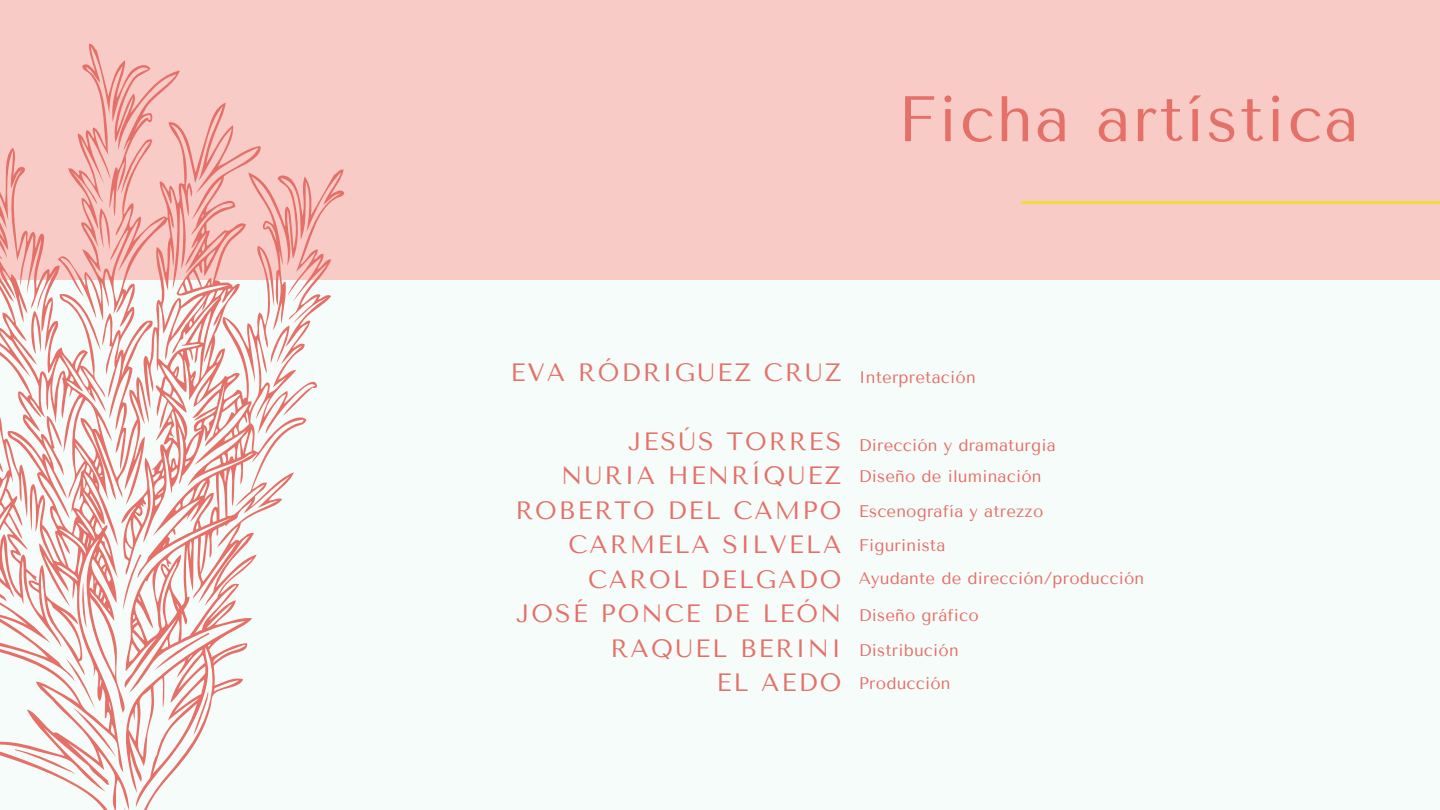
<style>
.page{position:relative;width:1440px;height:810px;background:#f8cbc6}
.page>*{position:absolute;margin:0;border:0;box-sizing:border-box;transform-origin:0 0}
.t1{font:64.2px "Tenor Sans";letter-spacing:.03em;color:#e47068}
.t2{font:25px "Tenor Sans";letter-spacing:.08em;color:#e47068}
.t3{font:16.7px "Tenor Sans";letter-spacing:.01em;color:#e47068}
</style>
<div class="page">
<div style="left:0;top:280px;width:1440px;height:530px;background:#f6fcf9"></div>
<svg style="left:0;top:44px;width:344px;height:766px"></svg>
<svg style="left:270px;top:325px;width:19px;height:38px"></svg>
<svg style="left:81px;top:582px;width:6px;height:46px"></svg>
<svg style="left:193px;top:691px;width:16px;height:44px"></svg>
<hr style="left:1021px;top:201px;width:419px;height:3px;background:#f1dc3f">
<p class="t1" style="left:897px;top:82px;width:463px">Ficha artística</p>
<p class="t2" style="left:510px;top:358px;width:332px">EVA RÓDRIGUEZ CRUZ</p>
<p class="t2" style="left:628px;top:427px;width:214px">JESÚS TORRES</p>
<p class="t2" style="left:561px;top:461px;width:282px">NURIA HENRÍQUEZ</p>
<p class="t2" style="left:515px;top:496px;width:327px">ROBERTO DEL CAMPO</p>
<p class="t2" style="left:569px;top:530px;width:274px">CARMELA SILVELA</p>
<p class="t2" style="left:588px;top:565px;width:255px">CAROL DELGADO</p>
<p class="t2" style="left:516px;top:599px;width:326px">JOSÉ PONCE DE LEÓN</p>
<p class="t2" style="left:611px;top:634px;width:232px">RAQUEL BERINI</p>
<p class="t2" style="left:716px;top:668px;width:126px">EL AEDO</p>
<p class="t3" style="left:859px;top:368px;width:118px">Interpretación</p>
<p class="t3" style="left:859px;top:435px;width:198px">Dirección y dramaturgia</p>
<p class="t3" style="left:859px;top:467px;width:184px">Diseño de iluminación</p>
<p class="t3" style="left:859px;top:502px;width:186px">Escenografía y atrezzo</p>
<p class="t3" style="left:859px;top:536px;width:88px">Figurinista</p>
<p class="t3" style="left:859px;top:569px;width:287px">Ayudante de dirección/producción</p>
<p class="t3" style="left:859px;top:605px;width:121px">Diseño gráfico</p>
<p class="t3" style="left:859px;top:640px;width:101px">Distribución</p>
<p class="t3" style="left:859px;top:674px;width:93px">Producción</p>
</div>
